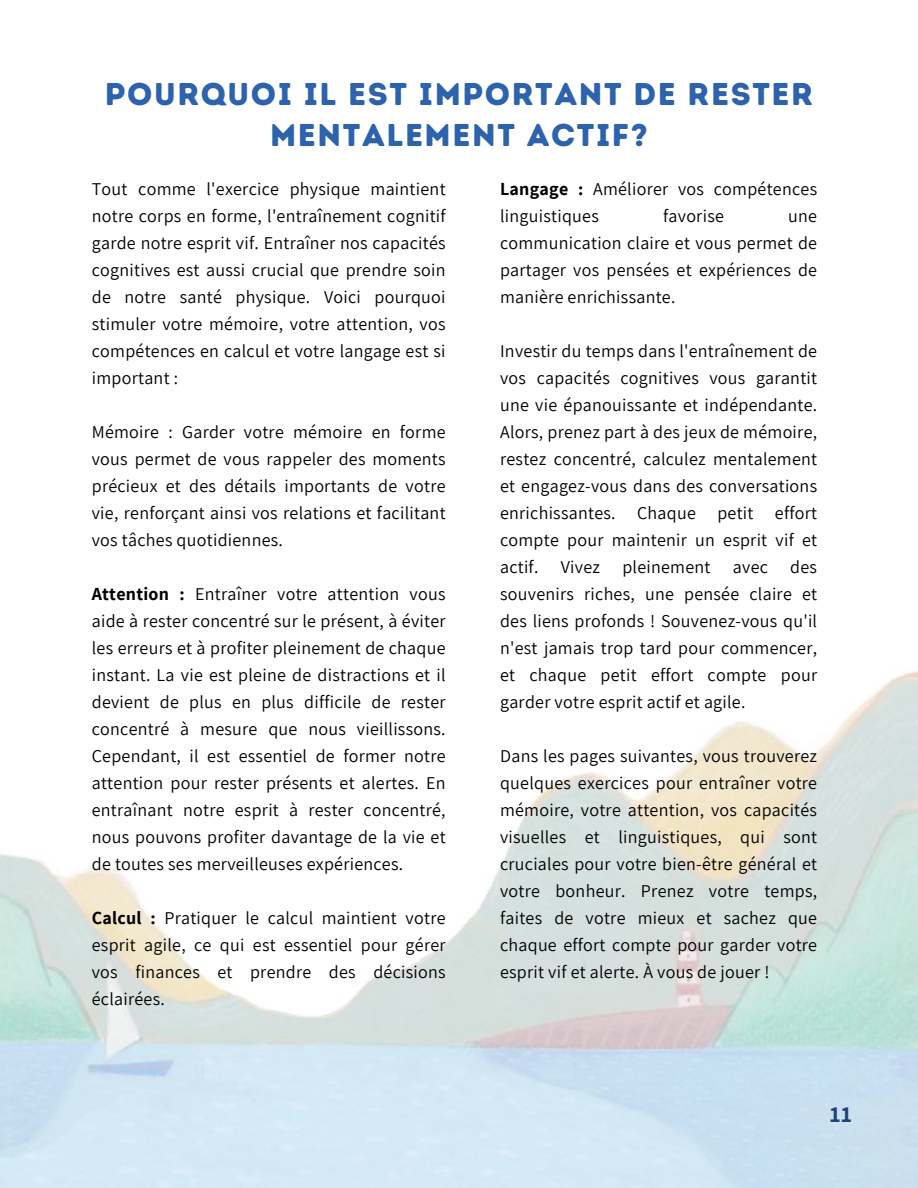
<style>
.page{position:relative;width:918px;height:1188px;background:#fff}
.page>*{position:absolute;margin:0;border:0;box-sizing:border-box;transform-origin:0 0}
.t1{font:31.5px/40.5px "Intro Rust Base";letter-spacing:.05em;color:#2d62ad;text-align:center}
.t2{font:700 22.5px "Assistant";color:#1c4279}
.t3{font:18px/27px "Assistant";letter-spacing:.015em;color:#000;text-align:justify}
.s1{font-weight:700}
</style>
<div class="page">
<h1 class="t1" style="left:105px;top:74px;width:710px">POURQUOI IL EST IMPORTANT DE RESTER<br>MENTALEMENT ACTIF?</h1>
<p class="t3" style="left:92px;top:175px;width:355px">Tout comme l'exercice physique maintient notre corps en forme, l'entraînement cognitif garde notre esprit vif. Entraîner nos capacités cognitives est aussi crucial que prendre soin de notre santé physique. Voici pourquoi stimuler votre mémoire, votre attention, vos compétences en calcul et votre langage est si important :</p>
<p class="t3" style="left:92px;top:418px;width:355px">Mémoire : Garder votre mémoire en forme vous permet de vous rappeler des moments précieux et des détails importants de votre vie, renforçant ainsi vos relations et facilitant vos tâches quotidiennes.</p>
<p class="t3" style="left:92px;top:580px;width:355px"><span class="s1">Attention :</span> Entraîner votre attention vous aide à rester concentré sur le présent, à éviter les erreurs et à profiter pleinement de chaque instant. La vie est pleine de distractions et il devient de plus en plus difficile de rester concentré à mesure que nous vieillissons.<br>Cependant, il est essentiel de former notre attention pour rester présents et alertes. En entraînant notre esprit à rester concentré, nous pouvons profiter davantage de la vie et de toutes ses merveilleuses expériences.</p>
<p class="t3" style="left:92px;top:904px;width:355px"><span class="s1">Calcul :</span> Pratiquer le calcul maintient votre esprit agile, ce qui est essentiel pour gérer vos finances et prendre des décisions éclairées.</p>
<p class="t3" style="left:500px;top:175px;width:319px"><span class="s1">Langage :</span> Améliorer vos compétences linguistiques</p>
<p class="t3" style="left:663px;top:202px;width:62px">favorise</p>
<p class="t3" style="left:500px;top:202px;width:319px;text-indent:288px">une communication claire et vous permet de partager vos pensées et expériences de manière enrichissante.</p>
<p class="t3" style="left:500px;top:337px;width:319px">Investir du temps dans l'entraînement de vos capacités cognitives vous garantit une vie épanouissante et indépendante.<br>Alors, prenez part à des jeux de mémoire, restez concentré, calculez mentalement et engagez-vous dans des conversations enrichissantes. Chaque petit effort compte pour maintenir un esprit vif et actif. Vivez pleinement avec des souvenirs riches, une pensée claire et des liens profonds ! Souvenez-vous qu'il n'est jamais trop tard pour commencer, et chaque petit effort compte pour garder votre esprit actif et agile.</p>
<p class="t3" style="left:500px;top:742px;width:319px">Dans les pages suivantes, vous trouverez quelques exercices pour entraîner votre mémoire, votre attention, vos capacités visuelles et linguistiques, qui sont cruciales pour votre bien-être général et votre bonheur. Prenez votre temps, faites de votre mieux et sachez que chaque effort compte pour garder votre esprit vif et alerte. À vous de jouer !</p>
<p class="t2" style="left:830px;top:1099px;width:23px">11</p>
</div>
